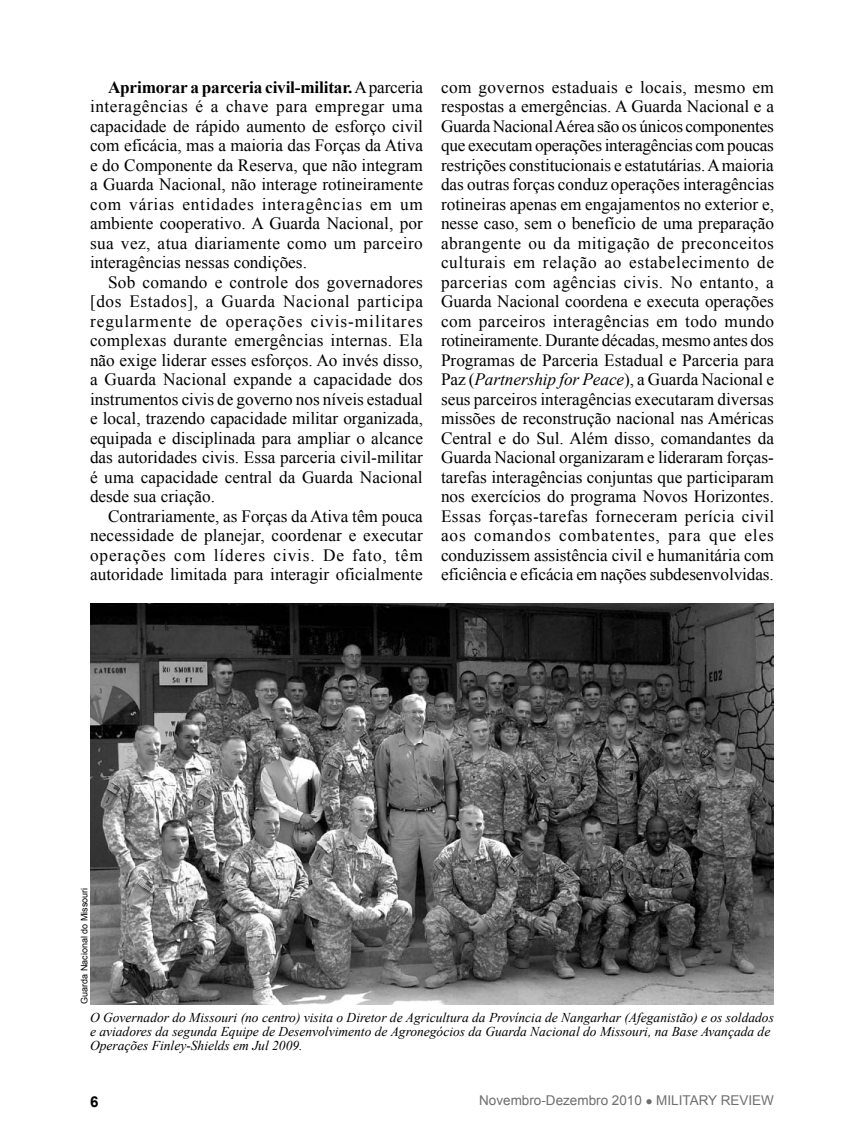
<style>
.page{position:relative;width:864px;height:1134px;background:#fff}
.page>*{position:absolute;margin:0;border:0;box-sizing:border-box;transform-origin:0 0}
.fob{font:17.25px/19.5px "Times New Roman";letter-spacing:.005em;color:#000;text-align:justify}
.t1{font:700 15px "Arial";color:#000}
.cutline{font:italic 13.5px/14.2px "Times New Roman";color:#000}
.t2{font:13.5px "Arial";color:#6d6e71}
.photocredit{font:9px "Arial";color:#000}
.s1{font-weight:700}
.s2{font-style:italic}
</style>
<div class="page">
<img style="left:90px;top:603px;width:684px;height:401px">
<p class="fob" style="left:90px;top:77px;width:335px;text-indent:18px"><span class="s1">Aprimorar a parceria civil-militar.</span> A parceria interagências é a chave para empregar uma capacidade de rápido aumento de esforço civil com eficácia, mas a maioria das Forças da Ativa e do Componente da Reserva, que não integram a Guarda Nacional, não interage rotineiramente com várias entidades interagências em um ambiente cooperativo. A Guarda Nacional, por sua vez, atua diariamente como um parceiro interagências nessas condições.</p>
<p class="fob" style="left:90px;top:272px;width:335px;text-indent:18px">Sob comando e controle dos governadores [dos Estados], a Guarda Nacional participa regularmente de operações civis-militares complexas durante emergências internas. Ela não exige liderar esses esforços. Ao invés disso, a Guarda Nacional expande a capacidade dos instrumentos civis de governo nos níveis estadual e local, trazendo capacidade militar organizada, equipada e disciplinada para ampliar o alcance das autoridades civis. Essa parceria civil-militar é uma capacidade central da Guarda Nacional desde sua criação.</p>
<p class="fob" style="left:90px;top:506px;width:334px;text-indent:18px">Contrariamente, as Forças da Ativa têm pouca necessidade de planejar, coordenar e executar operações com líderes civis. De fato, têm autoridade limitada para interagir oficialmente</p>
<p class="fob" style="left:441px;top:77px;width:335px">com governos estaduais e locais, mesmo em respostas a emergências. A Guarda Nacional e a Guarda Nacional Aérea são os únicos componentes que executam operações interagências com poucas restrições constitucionais e estatutárias. A maioria das outras forças conduz operações interagências rotineiras apenas em engajamentos no exterior e, nesse caso, sem o benefício de uma preparação abrangente ou da mitigação de preconceitos culturais em relação ao estabelecimento de parcerias com agências civis. No entanto, a Guarda Nacional coordena e executa operações com parceiros interagências em todo mundo rotineiramente. Durante décadas, mesmo antes dos Programas de Parceria Estadual e Parceria para Paz (<span class="s2">Partnership for Peace</span>), a Guarda Nacional e seus parceiros interagências executaram diversas missões de reconstrução nacional nas Américas Central e do Sul. Além disso, comandantes da Guarda Nacional organizaram e lideraram forças&shy;tarefas interagências conjuntas que participaram nos exercícios do programa Novos Horizontes.<br>Essas forças-tarefas forneceram perícia civil aos comandos combatentes, para que eles conduzissem assistência civil e humanitária com eficiência e eficácia em nações subdesenvolvidas.</p>
<p class="photocredit" style="left:78px;top:1004px;width:118px;rotate:-90deg">Guarda Nacional do Missouri</p>
<p class="cutline" style="left:90px;top:1010px;width:685px">O Governador do Missouri (no centro) visita o Diretor de Agricultura da Província de Nangarhar (Afeganistão) e os soldados e aviadores da segunda Equipe de Desenvolvimento de Agronegócios da Guarda Nacional do Missouri, na Base Avançada de<br>Operações Finley-Shields em Jul 2009.</p>
<p class="t1" style="left:90px;top:1092px;width:10px">6</p>
<p class="t2" style="left:479px;top:1092px;width:296px">Novembro-Dezembro 2010 ● MILITARY REVIEW</p>
</div>
